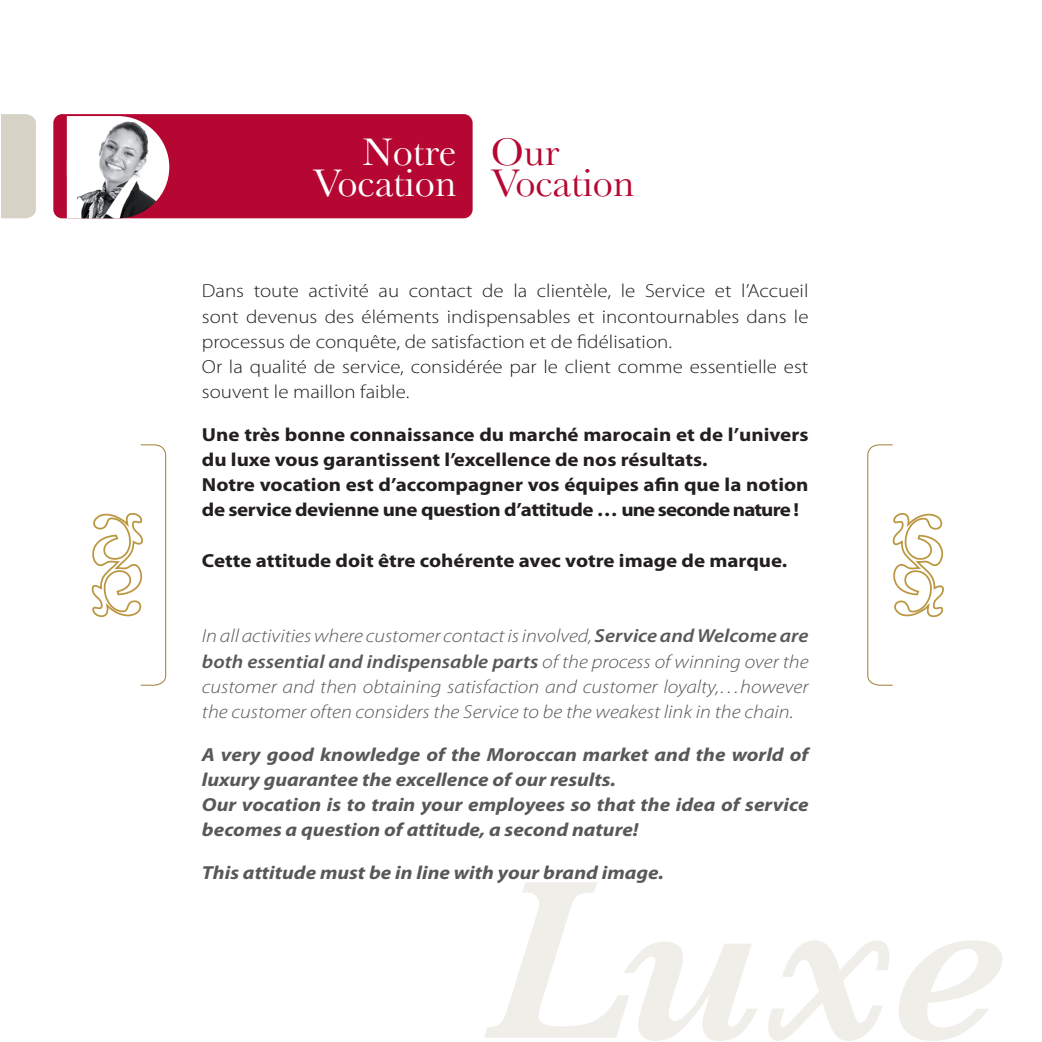
<style>
.page{position:relative;width:1042px;height:1042px;background:#fff}
.page>*{position:absolute;margin:0;border:0;box-sizing:border-box;transform-origin:0 0}
.t1{font:40.25px/31.5px "Baskerville";color:#fff;text-align:right}
.t2{font:40.25px/31.5px "Baskerville";color:#b50732}
.t3{font:700 18.9px/25.2px "Myriad Pro";color:#231f20;scale:1.11 1}
.t4{font:italic 300 18.9px/25.2px "Myriad Pro";color:#57585a;text-align:justify;scale:1.11 1}
.t5{font:300 18.9px/25.2px "Myriad Pro";color:#231f20;scale:1.11 1}
.t6{font:italic 700 18.9px/25.2px "Myriad Pro";color:#57585a;scale:1.11 1}
.s1{font-weight:600}
</style>
<div class="page">
<div style="left:53px;top:114px;width:419px;height:104px;background:#b50732;border-radius:9px"></div>
<div style="left:1px;top:114px;width:35px;height:104px;background:#d7d2c6"></div>
<img style="left:67px;top:116px;width:102px;height:102px">
<svg style="left:91px;top:444px;width:76px;height:242px"></svg>
<svg style="left:867px;top:444px;width:77px;height:242px"></svg>
<svg style="left:484px;top:882px;width:518px;height:159px"></svg>
<h1 class="t1" style="left:313px;top:136px;width:145px">Notre<br>Vocation</h1>
<h1 class="t2" style="left:491px;top:136px;width:145px">Our<br>Vocation</h1>
<p class="t5" style="left:202px;top:278px;width:548px">Dans toute activité au contact de la clientèle, le Service et l’Accueil sont devenus des éléments indispensables et incontournables dans le processus de conquête, de satisfaction et de fidélisation.<br>Or la qualité de service, considérée par le client comme essentielle est souvent le maillon faible.</p>
<p class="t3" style="left:202px;top:421px;width:548px">Une très bonne connaissance du marché marocain et de l’univers du luxe vous garantissent l’excellence de nos résultats.<br>Notre vocation est d’accompagner vos équipes afin que la notion de service devienne une question d’attitude … une seconde nature !</p>
<p class="t3" style="left:202px;top:547px;width:529px">Cette attitude doit être cohérente avec votre image de marque.</p>
<p class="t4" style="left:202px;top:623px;width:548px">In all activities where customer contact is involved, <span class="s1">Service and Welcome are both essential and indispensable parts</span> of the process of winning over the customer and then obtaining satisfaction and customer loyalty,…however the customer often considers the Service to be the weakest link in the chain.</p>
<p class="t6" style="left:202px;top:741px;width:550px">A very good knowledge of the Moroccan market and the world of luxury guarantee the excellence of our results.<br>Our vocation is to train your employees so that the idea of service becomes a question of attitude, a second nature!</p>
<p class="t6" style="left:202px;top:859px;width:418px">This attitude must be in line with your brand image.</p>
</div>
